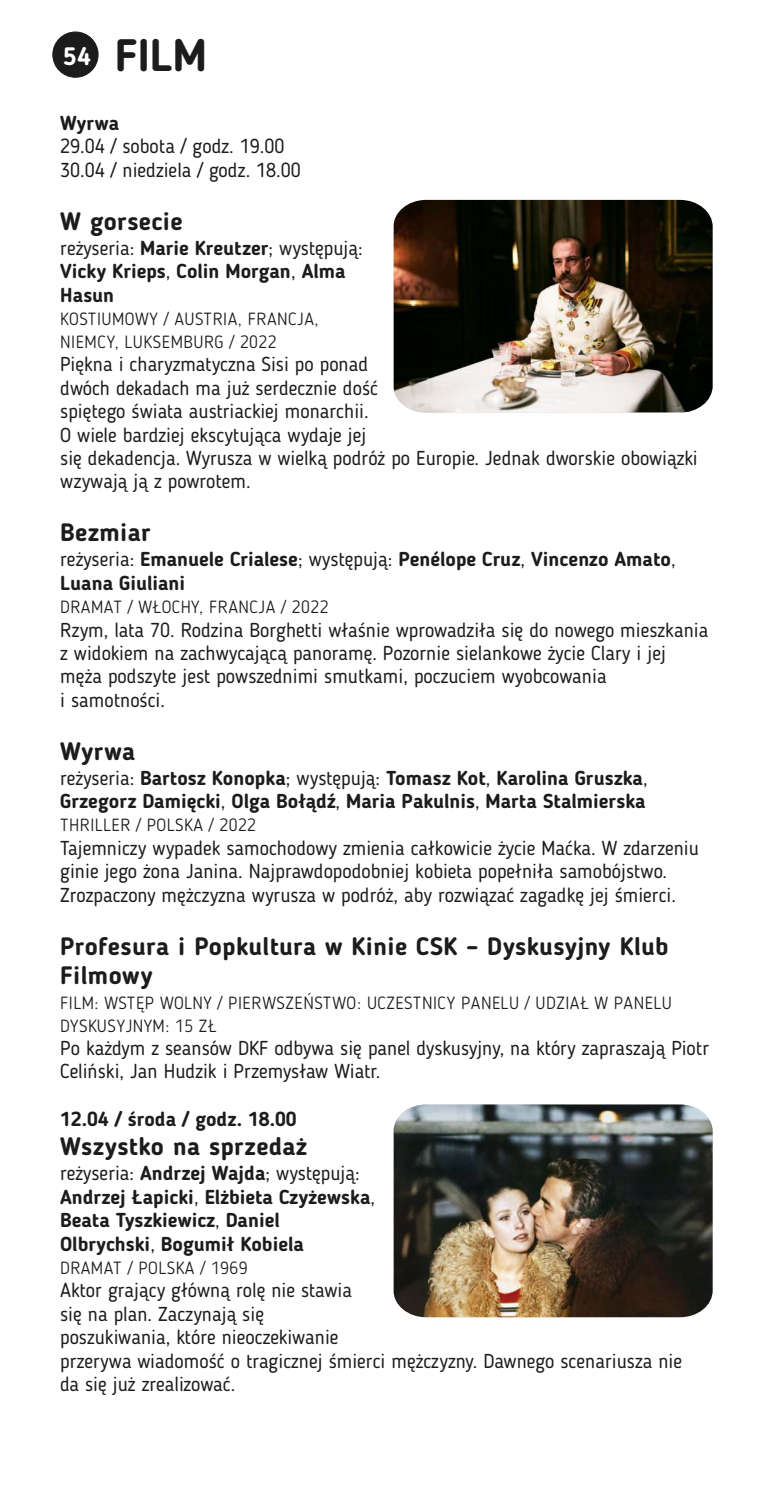
<style>
.page{position:relative;width:780px;height:1489px;background:#fff}
.page>*{position:absolute;margin:0;border:0;box-sizing:border-box;transform-origin:0 0}
.t1{font:700 45px "Blogger Sans";color:#1c1c1c}
.t2{font:700 25px/29.5px "Blogger Sans";letter-spacing:.015em;color:#1c1c1c}
.t3{font:20px/23.5px "Blogger Sans";color:#1c1c1c}
.t4{font:700 20px/23.5px "Blogger Sans";color:#1c1c1c}
.t5{font:300 17.5px/22.5px "Blogger Sans";letter-spacing:.03em;color:#1c1c1c}
.s1{font-size:25px;color:#fff}
.s2{font-weight:400}
</style>
<div class="page">
<div style="left:53px;top:32px;width:45px;height:45px;background:#1c1c1c;border:1px solid #1c1c1c;border-radius:50%"></div>
<img style="left:393px;top:200px;width:319px;height:212px">
<img style="left:393px;top:1104px;width:319px;height:213px">
<h1 class="t1" style="left:63px;top:37px;width:145px"><span class="s1">54</span> FILM</h1>
<p class="t4" style="left:60px;top:113px;width:60px">Wyrwa</p>
<p class="t3" style="left:60px;top:136px;width:242px">29.04 / sobota / godz. 19.00<br>30.04 / niedziela / godz. 18.00</p>
<p class="t2" style="left:60px;top:209px;width:124px">W gorsecie</p>
<p class="t4" style="left:60px;top:238px;width:304px"><span class="s2">reżyseria:</span> Marie Kreutzer<span class="s2">; występują:<br></span>Vicky Krieps<span class="s2">,</span> Colin Morgan<span class="s2">,</span> Alma<br>Hasun</p>
<p class="t5" style="left:60px;top:309px;width:260px">KOSTIUMOWY / AUSTRIA, FRANCJA,<br>NIEMCY, LUKSEMBURG / 2022</p>
<p class="t3" style="left:60px;top:354px;width:639px">Piękna i charyzmatyczna Sisi po ponad<br>dwóch dekadach ma już serdecznie dość<br>spiętego świata austriackiej monarchii.<br>O wiele bardziej ekscytująca wydaje jej<br>się dekadencja. Wyrusza w wielką podróż po Europie. Jednak dworskie obowiązki wzywają ją z powrotem.</p>
<p class="t2" style="left:60px;top:520px;width:92px">Bezmiar</p>
<p class="t4" style="left:60px;top:549px;width:617px"><span class="s2">reżyseria:</span> Emanuele Crialese<span class="s2">; występują:</span> Penélope Cruz<span class="s2">,</span> Vincenzo Amato<span class="s2">,<br></span>Luana Giuliani</p>
<p class="t5" style="left:60px;top:597px;width:270px">DRAMAT / WŁOCHY, FRANCJA / 2022</p>
<p class="t3" style="left:60px;top:619px;width:649px">Rzym, lata 70. Rodzina Borghetti właśnie wprowadziła się do nowego mieszkania z widokiem na zachwycającą panoramę. Pozornie sielankowe życie Clary i jej męża podszyte jest powszednimi smutkami, poczuciem wyobcowania<br>i samotności.</p>
<p class="t2" style="left:60px;top:738px;width:77px">Wyrwa</p>
<p class="t4" style="left:60px;top:767px;width:589px"><span class="s2">reżyseria:</span> Bartosz Konopka<span class="s2">; występują:</span> Tomasz Kot<span class="s2">,</span> Karolina Gruszka<span class="s2">,<br></span>Grzegorz Damięcki<span class="s2">,</span> Olga Bołądź<span class="s2">,</span> Maria Pakulnis<span class="s2">,</span> Marta Stalmierska</p>
<p class="t5" style="left:60px;top:815px;width:197px">THRILLER / POLSKA / 2022</p>
<p class="t3" style="left:60px;top:837px;width:640px">Tajemniczy wypadek samochodowy zmienia całkowicie życie Maćka. W zdarzeniu ginie jego żona Janina. Najprawdopodobniej kobieta popełniła samobójstwo.<br>Zrozpaczony mężczyzna wyrusza w podróż, aby rozwiązać zagadkę jej śmierci.</p>
<p class="t2" style="left:60px;top:933px;width:610px">Profesura i Popkultura w Kinie CSK – Dyskusyjny Klub<br>Filmowy</p>
<p class="t5" style="left:60px;top:993px;width:613px">FILM: WSTĘP WOLNY / PIERWSZEŃSTWO: UCZESTNICY PANELU / UDZIAŁ W PANELU<br>DYSKUSYJNYM: 15 ZŁ</p>
<p class="t3" style="left:60px;top:1037px;width:650px">Po każdym z seansów DKF odbywa się panel dyskusyjny, na który zapraszają Piotr<br>Celiński, Jan Hudzik i Przemysław Wiatr.</p>
<p class="t4" style="left:60px;top:1108px;width:238px">12.04 / środa / godz. 18.00</p>
<p class="t2" style="left:60px;top:1133px;width:248px">Wszystko na sprzedaż</p>
<p class="t4" style="left:60px;top:1162px;width:316px"><span class="s2">reżyseria:</span> Andrzej Wajda<span class="s2">; występują:<br></span>Andrzej Łapicki<span class="s2">,</span> Elżbieta Czyżewska<span class="s2">, </span>Beata Tyszkiewicz<span class="s2">,</span> Daniel Olbrychski<span class="s2">,</span> Bogumił Kobiela</p>
<p class="t5" style="left:60px;top:1258px;width:189px">DRAMAT / POLSKA / 1969</p>
<p class="t3" style="left:60px;top:1280px;width:623px">Aktor grający główną rolę nie stawia<br>się na plan. Zaczynają się<br>poszukiwania, które nieoczekiwanie<br>przerywa wiadomość o tragicznej śmierci mężczyzny. Dawnego scenariusza nie da się już zrealizować.</p>
</div>
